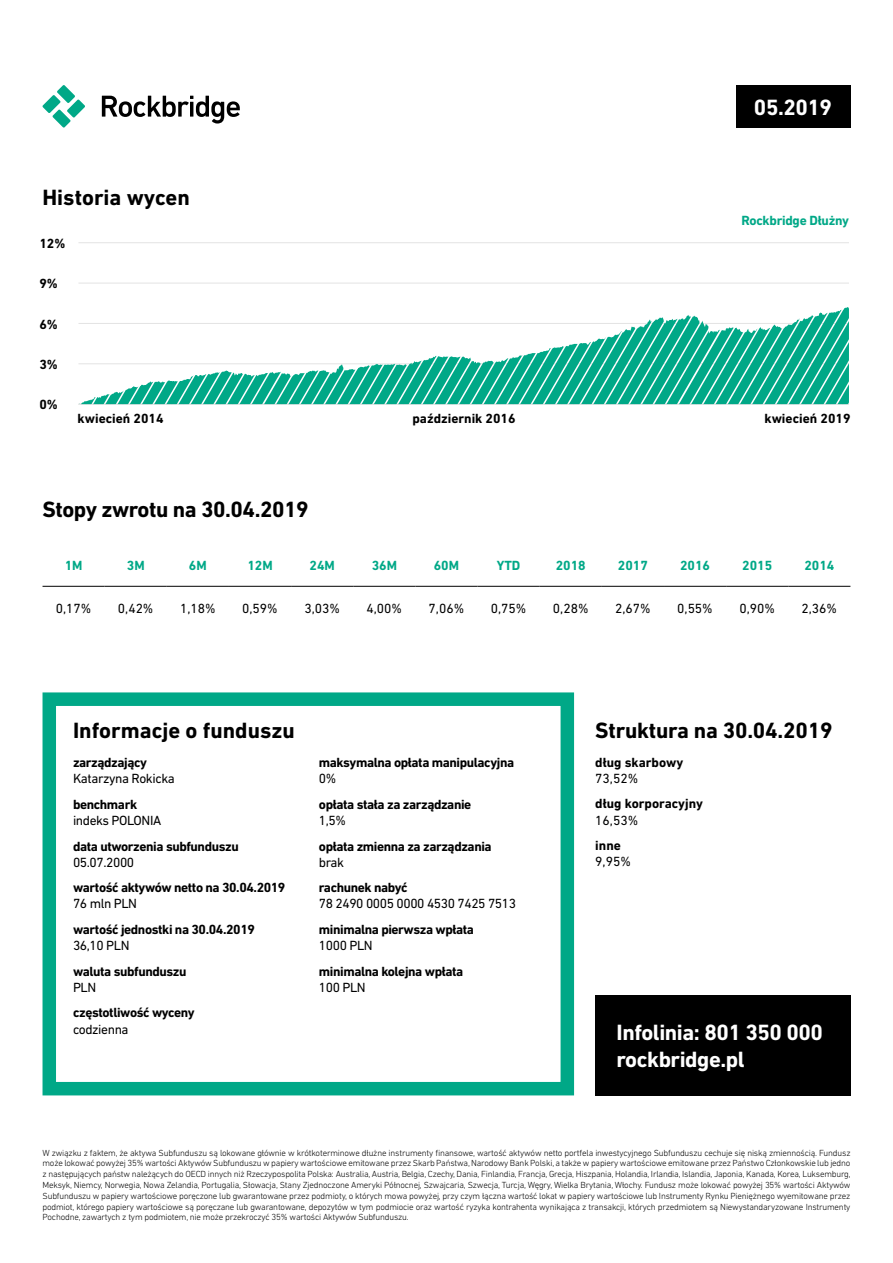
<style>
.page{position:relative;width:893px;height:1263px;background:#fff}
.page>*{position:absolute;margin:0;border:0;box-sizing:border-box;transform-origin:0 0}
.t1{font:700 22.5px "DIN Next LT Pro";letter-spacing:-.01em;color:#000}
.t2{font:700 22.5px/27px "DIN Next LT Pro";letter-spacing:-.02em;color:#fff}
.t3{font:700 13.5px "DIN Next LT Pro";letter-spacing:-.03em;color:#000}
.t4{font:13.5px "DIN Next LT Pro";letter-spacing:-.03em;color:#000}
.t5{font:700 13.5px "DIN Next LT Pro";color:#000}
.t6{font:700 13.5px "DIN Next LT Pro";color:#00a887}
.t7{font:700 13.5px "DIN Next LT Pro";letter-spacing:-.02em;color:#00a887}
.t8{font:300 9px/10.8px "DIN Next LT Pro";letter-spacing:-.02em;color:#000;text-align:justify}
</style>
<div class="page">
<div style="left:595px;top:995px;width:255px;height:100px;background:#000"></div>
<svg style="left:42px;top:85px;width:43px;height:43px"></svg>
<svg style="left:102px;top:96px;width:138px;height:28px"></svg>
<div style="left:736px;top:85px;width:114px;height:43px;background:#000"></div>
<div style="left:43px;top:692px;width:531px;height:403px;border:14px solid #00a887"></div>
<hr style="left:78px;top:404px;width:771px;height:1px;background:#e3e3e3">
<hr style="left:78px;top:363px;width:771px;height:1px;background:#e3e3e3">
<hr style="left:78px;top:323px;width:771px;height:1px;background:#e3e3e3">
<hr style="left:78px;top:283px;width:771px;height:1px;background:#e3e3e3">
<hr style="left:78px;top:242px;width:771px;height:1px;background:#e3e3e3">
<svg style="left:79px;top:307px;width:770px;height:97px"></svg>
<hr style="left:43px;top:586px;width:62px;height:1px;background:#000">
<hr style="left:105px;top:586px;width:62px;height:1px;background:#000">
<hr style="left:167px;top:586px;width:62px;height:1px;background:#000">
<hr style="left:229px;top:586px;width:62px;height:1px;background:#000">
<hr style="left:291px;top:586px;width:62px;height:1px;background:#000">
<hr style="left:353px;top:586px;width:62px;height:1px;background:#000">
<hr style="left:415px;top:586px;width:63px;height:1px;background:#000">
<hr style="left:478px;top:586px;width:62px;height:1px;background:#000">
<hr style="left:540px;top:586px;width:62px;height:1px;background:#000">
<hr style="left:602px;top:586px;width:62px;height:1px;background:#000">
<hr style="left:664px;top:586px;width:62px;height:1px;background:#000">
<hr style="left:726px;top:586px;width:62px;height:1px;background:#000">
<hr style="left:788px;top:586px;width:62px;height:1px;background:#000">
<h1 class="t1" style="left:43px;top:185px;width:149px">Historia wycen</h1>
<h2 class="t3" style="left:39px;top:235px;width:28px">12%</h2>
<h2 class="t3" style="left:39px;top:276px;width:20px">9%</h2>
<h2 class="t3" style="left:39px;top:316px;width:20px">6%</h2>
<h2 class="t3" style="left:39px;top:356px;width:20px">3%</h2>
<h2 class="t3" style="left:39px;top:397px;width:20px">0%</h2>
<h1 class="t2" style="left:754px;top:94px;width:80px">05.2019</h1>
<h2 class="t7" style="left:741px;top:212px;width:109px">Rockbridge Dłużny</h2>
<h2 class="t5" style="left:78px;top:411px;width:88px">kwiecień 2014</h2>
<h2 class="t5" style="left:412px;top:411px;width:105px">październik 2016</h2>
<h2 class="t5" style="left:764px;top:411px;width:88px">kwiecień 2019</h2>
<h1 class="t1" style="left:43px;top:496px;width:268px">Stopy zwrotu na 30.04.2019</h1>
<h2 class="t6" style="left:65px;top:557px;width:19px">1M</h2>
<h2 class="t6" style="left:127px;top:557px;width:19px">3M</h2>
<h2 class="t6" style="left:189px;top:557px;width:19px">6M</h2>
<h2 class="t6" style="left:247px;top:557px;width:27px">12M</h2>
<h2 class="t6" style="left:309px;top:557px;width:27px">24M</h2>
<h2 class="t6" style="left:372px;top:557px;width:27px">36M</h2>
<h2 class="t6" style="left:434px;top:557px;width:27px">60M</h2>
<h2 class="t6" style="left:497px;top:557px;width:25px">YTD</h2>
<h2 class="t6" style="left:556px;top:557px;width:32px">2018</h2>
<h2 class="t6" style="left:618px;top:557px;width:32px">2017</h2>
<h2 class="t6" style="left:680px;top:557px;width:32px">2016</h2>
<h2 class="t6" style="left:742px;top:557px;width:32px">2015</h2>
<h2 class="t6" style="left:804px;top:557px;width:32px">2014</h2>
<h2 class="t4" style="left:56px;top:600px;width:37px">0,17%</h2>
<h2 class="t4" style="left:118px;top:600px;width:37px">0,42%</h2>
<h2 class="t4" style="left:180px;top:600px;width:37px">1,18%</h2>
<h2 class="t4" style="left:242px;top:600px;width:37px">0,59%</h2>
<h2 class="t4" style="left:304px;top:600px;width:37px">3,03%</h2>
<h2 class="t4" style="left:366px;top:600px;width:37px">4,00%</h2>
<h2 class="t4" style="left:429px;top:600px;width:37px">7,06%</h2>
<h2 class="t4" style="left:491px;top:600px;width:37px">0,75%</h2>
<h2 class="t4" style="left:553px;top:600px;width:37px">0,28%</h2>
<h2 class="t4" style="left:615px;top:600px;width:37px">2,67%</h2>
<h2 class="t4" style="left:677px;top:600px;width:37px">0,55%</h2>
<h2 class="t4" style="left:739px;top:600px;width:37px">0,90%</h2>
<h2 class="t4" style="left:801px;top:600px;width:37px">2,36%</h2>
<h1 class="t1" style="left:73px;top:718px;width:223px">Informacje o funduszu</h1>
<h2 class="t3" style="left:73px;top:755px;width:76px">zarządzający</h2>
<h2 class="t4" style="left:73px;top:771px;width:103px">Katarzyna Rokicka</h2>
<h2 class="t3" style="left:73px;top:796px;width:66px">benchmark</h2>
<h2 class="t4" style="left:73px;top:813px;width:90px">indeks POLONIA</h2>
<h2 class="t3" style="left:73px;top:838px;width:167px">data utworzenia subfunduszu</h2>
<h2 class="t4" style="left:73px;top:854px;width:63px">05.07.2000</h2>
<h2 class="t3" style="left:73px;top:880px;width:214px">wartość aktywów netto na 30.04.2019</h2>
<h2 class="t4" style="left:73px;top:896px;width:66px">76 mln PLN</h2>
<h2 class="t3" style="left:73px;top:921px;width:183px">wartość jednostki na 30.04.2019</h2>
<h2 class="t4" style="left:73px;top:938px;width:58px">36,10 PLN</h2>
<h2 class="t3" style="left:73px;top:963px;width:115px">waluta subfunduszu</h2>
<h2 class="t4" style="left:73px;top:979px;width:25px">PLN</h2>
<h2 class="t3" style="left:73px;top:1005px;width:123px">częstotliwość wyceny</h2>
<h2 class="t4" style="left:73px;top:1021px;width:57px">codzienna</h2>
<h2 class="t3" style="left:319px;top:755px;width:197px">maksymalna opłata manipulacyjna</h2>
<h2 class="t4" style="left:319px;top:771px;width:19px">0%</h2>
<h2 class="t3" style="left:319px;top:796px;width:154px">opłata stała za zarządzanie</h2>
<h2 class="t4" style="left:319px;top:813px;width:29px">1,5%</h2>
<h2 class="t3" style="left:319px;top:838px;width:174px">opłata zmienna za zarządzania</h2>
<h2 class="t4" style="left:319px;top:854px;width:27px">brak</h2>
<h2 class="t3" style="left:319px;top:880px;width:90px">rachunek nabyć</h2>
<h2 class="t4" style="left:319px;top:896px;width:199px">78 2490 0005 0000 4530 7425 7513</h2>
<h2 class="t3" style="left:319px;top:921px;width:157px">minimalna pierwsza wpłata</h2>
<h2 class="t4" style="left:319px;top:938px;width:55px">1000 PLN</h2>
<h2 class="t3" style="left:319px;top:963px;width:146px">minimalna kolejna wpłata</h2>
<h2 class="t4" style="left:319px;top:979px;width:48px">100 PLN</h2>
<h1 class="t1" style="left:595px;top:718px;width:239px">Struktura na 30.04.2019</h1>
<h2 class="t5" style="left:595px;top:754px;width:89px">dług skarbowy</h2>
<h2 class="t4" style="left:595px;top:770px;width:44px">73,52%</h2>
<h2 class="t5" style="left:595px;top:796px;width:109px">dług korporacyjny</h2>
<h2 class="t4" style="left:595px;top:812px;width:44px">16,53%</h2>
<h2 class="t3" style="left:595px;top:838px;width:27px">inne</h2>
<h2 class="t4" style="left:595px;top:854px;width:37px">9,95%</h2>
<h1 class="t2" style="left:617px;top:1019px;width:208px">Infolinia: 801 350 000 rockbridge.pl</h1>
<p class="t8" style="left:43px;top:1147px;width:810px">W związku z faktem, że aktywa Subfunduszu są lokowane głównie w krótkoterminowe dłużne instrumenty finansowe, wartość aktywów netto portfela inwestycyjnego Subfunduszu cechuje się niską zmiennością. Fundusz może lokować powyżej 35% wartości Aktywów Subfunduszu w papiery wartościowe emitowane przez Skarb Państwa, Narodowy Bank Polski, a także w papiery wartościowe emitowane przez Państwo Członkowskie lub jedno z następujących państw należących do OECD innych niż Rzeczypospolita Polska: Australia, Austria, Belgia, Czechy, Dania, Finlandia, Francja, Grecja, Hiszpania, Holandia, Irlandia, Islandia, Japonia, Kanada, Korea, Luksemburg, Meksyk, Niemcy, Norwegia, Nowa Zelandia, Portugalia, Słowacja, Stany Zjednoczone Ameryki Północnej, Szwajcaria, Szwecja, Turcja, Węgry, Wielka Brytania, Włochy. Fundusz może lokować powyżej 35% wartości Aktywów Subfunduszu w papiery wartościowe poręczone lub gwarantowane przez podmioty, o których mowa powyżej, przy czym łączna wartość lokat w papiery wartościowe lub Instrumenty Rynku Pieniężnego wyemitowane przez podmiot, którego papiery wartościowe są poręczane lub gwarantowane, depozytów w tym podmiocie oraz wartość ryzyka kontrahenta wynikająca z transakcji, których przedmiotem są Niewystandaryzowane Instrumenty Pochodne, zawartych z tym podmiotem, nie może przekroczyć 35% wartości Aktywów Subfunduszu.</p>
</div>
